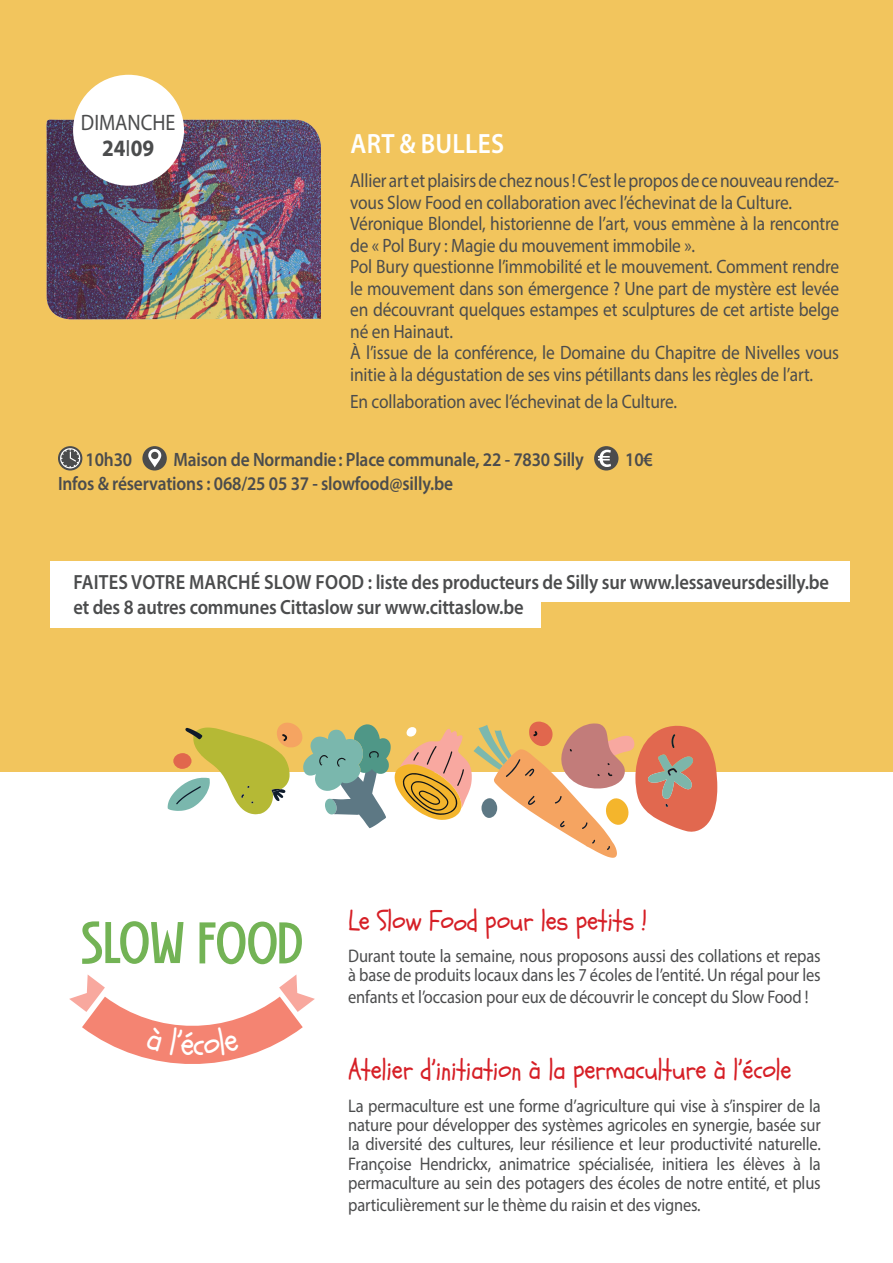
<style>
.page{position:relative;width:893px;height:1263px;background:#fff}
.page>*{position:absolute;margin:0;border:0;box-sizing:border-box;transform-origin:0 0}
.t1{font:700 33px "Myriad Arabic";color:#4b4c4d;scale:.9 1}
.t2{font:31.35px "Myriad Arabic";color:#4b4c4d;scale:.9 1}
.t3{font:27.9px "Schoolbell Pro";letter-spacing:-.01em;color:#d61f26;scale:.9 1}
.t4{font:600 27.9px "Myriad Pro";letter-spacing:.01em;color:#fff;scale:.9 1}
.t5{font:600 20.55px/25px "Myriad Pro";letter-spacing:-.01em;color:#4b4c4d;scale:.9 1}
.t6{font:19.35px/21.5px "Myriad Pro";letter-spacing:-.01em;color:#4b4c4d;scale:.9 1}
.t7{font:600 19.35px "Myriad Pro";letter-spacing:-.01em;color:#4b4c4d;scale:.9 1}
.t8{font:18.3px/19.4px "Myriad Pro";letter-spacing:-.01em;color:#4b4c4d;scale:.9 1}
.s1{font-weight:400}
</style>
<div class="page">
<div style="left:0;top:0;width:893px;height:772px;background:#f2c55d"></div>
<svg style="left:200px;top:921px;width:102px;height:43px"></svg>
<svg style="left:82px;top:921px;width:102px;height:43px"></svg>
<svg style="left:168px;top:721px;width:549px;height:137px"></svg>
<img style="left:46px;top:120px;width:275px;height:199px">
<div style="left:73px;top:75px;width:111px;height:111px;background:#fff;border-radius:50%"></div>
<svg style="left:58px;top:446px;width:24px;height:24px"></svg>
<svg style="left:60px;top:448px;width:20px;height:20px"></svg>
<div style="left:142px;top:446px;width:25px;height:24px;background:#4b4c4d;border-radius:50%"></div>
<svg style="left:148px;top:449px;width:13px;height:18px"></svg>
<div style="left:594px;top:446px;width:24px;height:24px;background:#4b4c4d;border-radius:50%"></div>
<svg style="left:598px;top:450px;width:13px;height:17px"></svg>
<div style="left:51px;top:561px;width:799px;height:41px;background:#fff"></div>
<div style="left:51px;top:587px;width:490px;height:41px;background:#fff"></div>
<svg style="left:69px;top:974px;width:246px;height:90px"></svg>
<h2 class="t2" style="left:81px;top:101px;width:107px">DIMANCHE</h2>
<h1 class="t1" style="left:102px;top:125px;width:59px">24<span class="s1">I</span>09</h1>
<h3 class="t4" style="left:350px;top:126px;width:172px">ART &amp; BULLES</h3>
<p class="t6" style="left:350px;top:170px;width:545px">Allier art et plaisirs de chez nous ! C’est le propos de ce nouveau rendez&shy;vous Slow Food en collaboration avec l’échevinat de la Culture.<br>Véronique Blondel, historienne de l’art, vous emmène à la rencontre de « Pol Bury : Magie du mouvement immobile ».<br>Pol Bury questionne l’immobilité et le mouvement. Comment rendre le mouvement dans son émergence ? Une part de mystère est levée en découvrant quelques estampes et sculptures de cet artiste belge né en Hainaut.<br>À l’issue de la conférence, le Domaine du Chapitre de Nivelles vous initie à la dégustation de ses vins pétillants dans les règles de l’art.</p>
<p class="t6" style="left:350px;top:391px;width:365px">En collaboration avec l’échevinat de la Culture.</p>
<p class="t7" style="left:86px;top:447px;width:53px">10h30</p>
<p class="t7" style="left:174px;top:447px;width:457px">Maison de Normandie: Place communale, 22 - 7830 Silly</p>
<p class="t7" style="left:625px;top:447px;width:32px">10€</p>
<p class="t7" style="left:58px;top:471px;width:440px">Infos &amp; réservations : 068/25 05 37 - slowfood@silly.be</p>
<p class="t5" style="left:73px;top:569px;width:841px">FAITES VOTRE MARCHÉ SLOW FOOD : liste des producteurs de Silly sur www.lessaveursdesilly.be et des 8 autres communes Cittaslow sur www.cittaslow.be</p>
<h3 class="t3" style="left:348px;top:901px;width:333px">Le Slow Food pour les petits !</h3>
<p class="t8" style="left:348px;top:946px;width:527px">Durant toute la semaine, nous proposons aussi des collations et repas à base de produits locaux dans les 7 écoles de l’entité. Un régal pour les</p>
<p class="t8" style="left:348px;top:987px;width:513px">enfants et l’occasion pour eux de découvrir le concept du Slow Food !</p>
<h3 class="t3" style="left:348px;top:1051px;width:494px">Atelier d’initiation à la permaculture à l’école</h3>
<p class="t8" style="left:348px;top:1095px;width:527px;text-align:justify">La permaculture est une forme d’agriculture qui vise à s’inspirer de la nature pour développer des systèmes agricoles en synergie, basée sur la diversité des cultures, leur résilience et leur productivité naturelle.<br>Françoise Hendrickx, animatrice spécialisée, initiera les élèves à la permaculture au sein des potagers des écoles de notre entité, et plus</p>
<p class="t8" style="left:348px;top:1194px;width:393px">particulièrement sur le thème du raisin et des vignes.</p>
</div>
